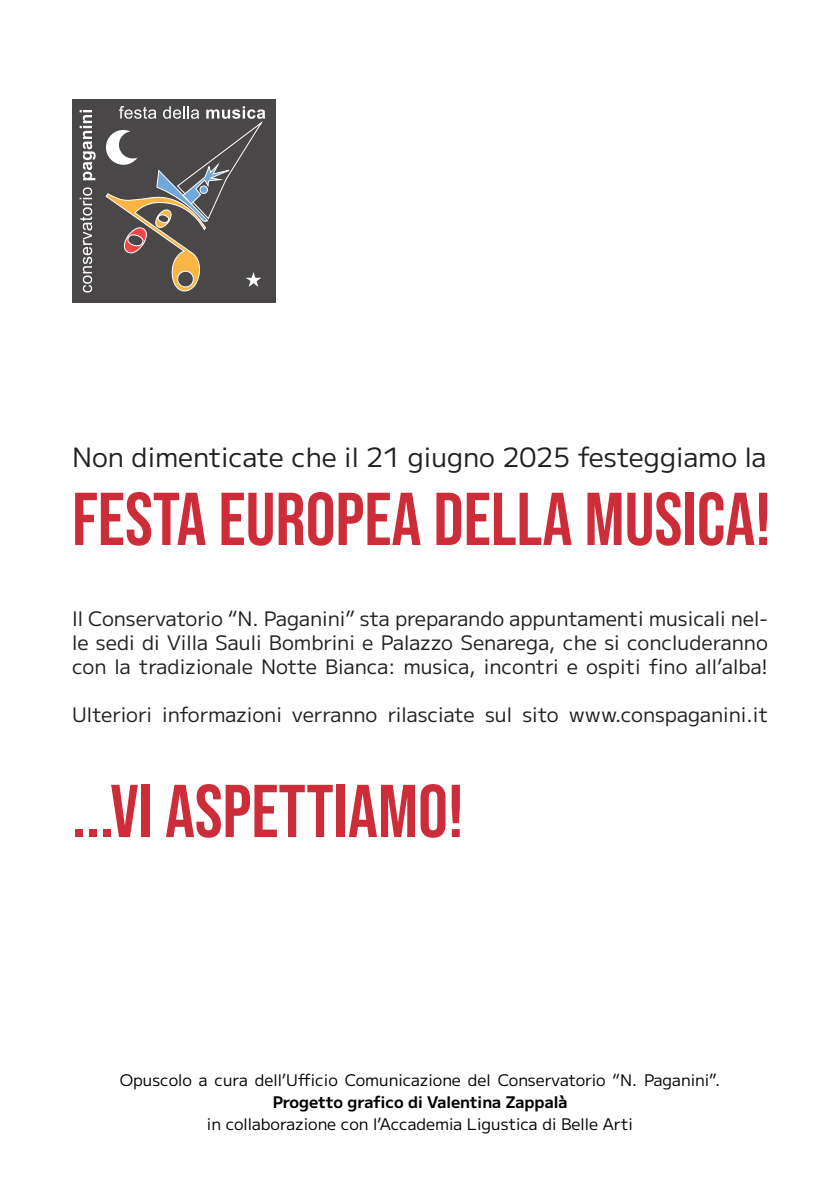
<style>
.page{position:relative;width:840px;height:1191px;background:#fff}
.page>*{position:absolute;margin:0;border:0;box-sizing:border-box;transform-origin:0 0}
.t1{font:74.6px "Bebas Neue";color:#cc2d38}
.t2{font:26.6px "MPLUS1";color:#231f20}
.t3{font:20px/24px "MPLUS1";color:#231f20;text-align:justify}
.t4{font:16px/22px "MPLUS1";color:#000001;text-align:center}
.s1{font-weight:700}
</style>
<div class="page">
<div style="left:72px;top:99px;width:203px;height:204px;background:#4a4748"></div>
<svg style="left:105px;top:106px;width:160px;height:186px"></svg>
<svg style="left:80px;top:187px;width:12px;height:105px"></svg>
<svg style="left:80px;top:110px;width:16px;height:70px"></svg>
<p class="t2" style="left:72px;top:435px;width:695px">Non dimenticate che il 21 giugno 2025 festeggiamo la</p>
<p class="t1" style="left:72px;top:477px;width:700px">FESTA EUROPEA DELLA MUSICA!</p>
<p class="t3" style="left:72px;top:604px;width:697px">Il Conservatorio “N. Paganini” sta preparando appuntamenti musicali nel&shy;le sedi di Villa Sauli Bombrini e Palazzo Senarega, che si concluderanno con la tradizionale Notte Bianca: musica, incontri e ospiti fino all’alba!</p>
<p class="t3" style="left:72px;top:700px;width:697px">Ulteriori informazioni verranno rilasciate sul sito www.conspaganini.it</p>
<p class="t1" style="left:72px;top:769px;width:393px">...VI ASPETTIAMO!</p>
<p class="t4" style="left:120px;top:1067px;width:601px">Opuscolo a cura dell’Ufficio Comunicazione del Conservatorio “N. Paganini”.<br><span class="s1">Progetto grafico di Valentina Zappalà</span></p>
<p class="t4" style="left:207px;top:1111px;width:427px">in collaborazione con l’Accademia Ligustica di Belle Arti</p>
</div>
